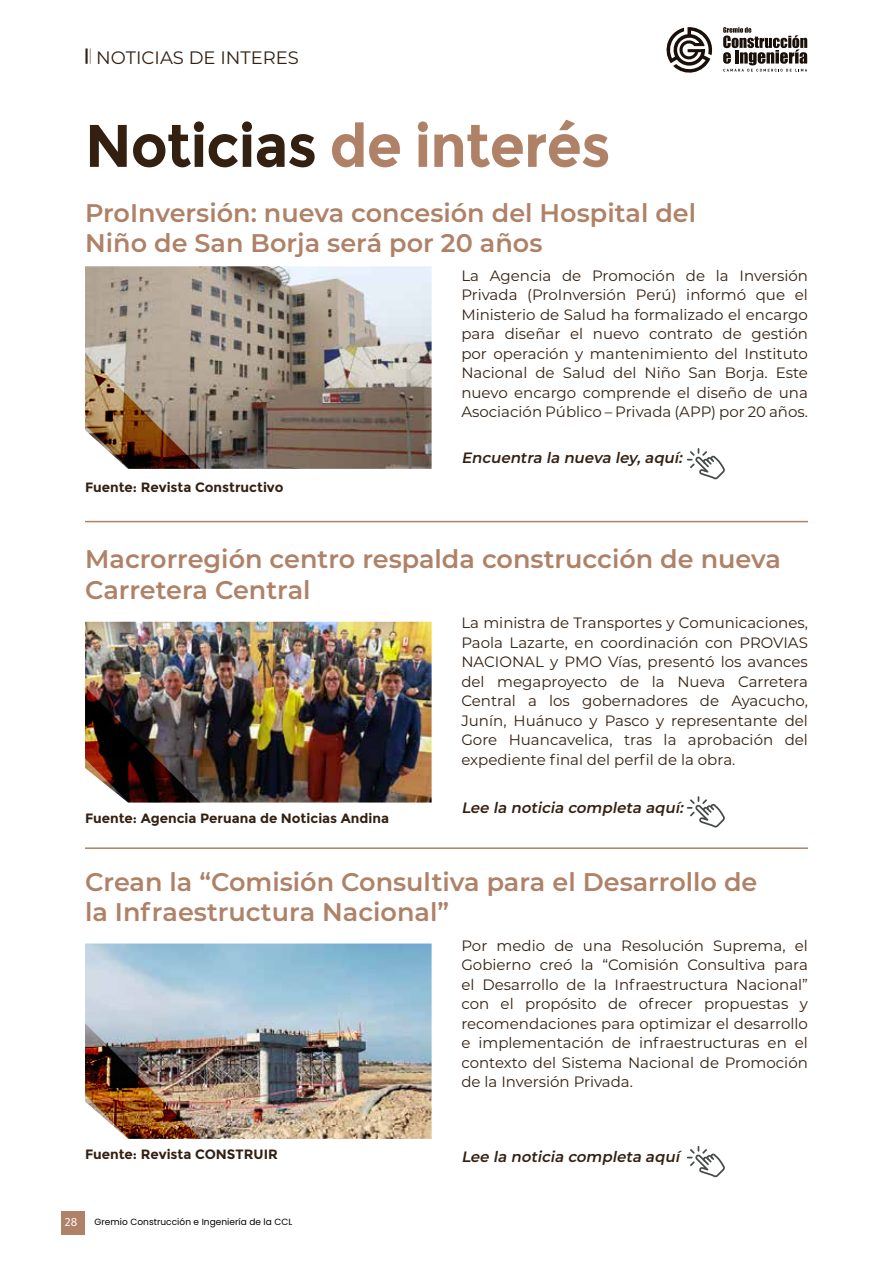
<style>
.page{position:relative;width:893px;height:1263px;background:#fff}
.page>*{position:absolute;margin:0;border:0;box-sizing:border-box;transform-origin:0 0}
.t1{font:700 60px "Montserrat";letter-spacing:-.015em;color:#af8268;scale:.95 1}
.t2{font:600 25.5px/30.6px "Montserrat";color:#af8268}
.t3{font:18px "Montserrat";color:#342011}
.t4{font:15px/19.5px "Montserrat";color:#342011;text-align:justify}
.t5{font:italic 600 15px "Montserrat";color:#342011}
.t6{font:700 13.5px "Montserrat";color:#342011}
.t7{font:12px "Fira Sans";color:#fff}
.t8{font:9px "Poppins";letter-spacing:.005em;color:#000}
.s1{color:#342011}
</style>
<div class="page">
<svg style="left:666px;top:27px;width:47px;height:46px"></svg>
<svg style="left:723px;top:27px;width:84px;height:45px"></svg>
<img style="left:85px;top:266px;width:347px;height:203px">
<img style="left:85px;top:622px;width:347px;height:180px">
<img style="left:85px;top:943px;width:347px;height:196px">
<svg style="left:85px;top:353px;width:116px;height:116px;background:#9b836c"></svg>
<img style="left:85px;top:687px;width:116px;height:115px">
<img style="left:85px;top:1023px;width:116px;height:116px">
<svg style="left:687px;top:448px;width:38px;height:31px"></svg>
<svg style="left:687px;top:796px;width:38px;height:31px"></svg>
<svg style="left:687px;top:1146px;width:38px;height:31px"></svg>
<hr style="left:85px;top:521px;width:723px;height:1px;background:#af8268">
<hr style="left:85px;top:847px;width:723px;height:2px;background:#af8268">
<div style="left:62px;top:1211px;width:23px;height:24px;background:#af8268"></div>
<hr style="left:85px;top:48px;width:3px;height:16px;background:#342011">
<svg style="left:90px;top:48px;width:1px;height:16px"></svg>
<p class="t3" style="left:96px;top:45px;width:204px">NOTICIAS DE INTERES</p>
<h1 class="t1" style="left:85px;top:110px;width:555px"><span class="s1">Noticias</span> de interés</h1>
<h2 class="t2" style="left:85px;top:196px;width:613px">ProInversión: nueva concesión del Hospital del<br>Niño de San Borja será por 20 años</h2>
<p class="t4" style="left:461px;top:265px;width:348px">La Agencia de Promoción de la Inversión Privada (ProInversión Perú) informó que el Ministerio de Salud ha formalizado el encargo para diseñar el nuevo contrato de gestión por operación y mantenimiento del Instituto Nacional de Salud del Niño San Borja. Este nuevo encargo comprende el diseño de una Asociación Público – Privada (APP) por 20 años.</p>
<p class="t6" style="left:85px;top:480px;width:200px">Fuente: Revista Constructivo</p>
<p class="t5" style="left:461px;top:447px;width:226px">Encuentra la nueva ley,aquí:</p>
<h2 class="t2" style="left:85px;top:543px;width:697px">Macrorregión centro respalda construcción de nueva<br>Carretera Central</h2>
<p class="t6" style="left:85px;top:810px;width:306px">Fuente: Agencia Peruana de Noticias Andina</p>
<p class="t4" style="left:461px;top:613px;width:348px">La ministra de Transportes y Comunicaciones, Paola Lazarte, en coordinación con PROVIAS NACIONAL y PMO Vías, presentó los avances del megaproyecto de la Nueva Carretera Central a los gobernadores de Ayacucho, Junín, Huánuco y Pasco y representante del Gore Huancavelica, tras la aprobación del expediente final del perfil de la obra.</p>
<p class="t5" style="left:461px;top:797px;width:227px">Lee la noticia completa aquí:</p>
<h2 class="t2" style="left:85px;top:865px;width:674px">Crean la “Comisión Consultiva para el Desarrollo de la Infraestructura Nacional”</h2>
<p class="t6" style="left:85px;top:1146px;width:194px">Fuente: Revista CONSTRUIR</p>
<p class="t7" style="left:65px;top:1213px;width:14px">28</p>
<p class="t8" style="left:94px;top:1216px;width:199px">Gremio Construcción e Ingeniería de la CCL</p>
<p class="t4" style="left:461px;top:935px;width:348px">Por medio de una Resolución Suprema, el Gobierno creó la “Comisión Consultiva para el Desarrollo de la Infraestructura Nacional” con el propósito de ofrecer propuestas y recomendaciones para optimizar el desarrollo e implementación de infraestructuras en el contexto del Sistema Nacional de Promoción de la Inversión Privada.</p>
<p class="t5" style="left:461px;top:1146px;width:219px">Lee la noticia completa aquí</p>
</div>
